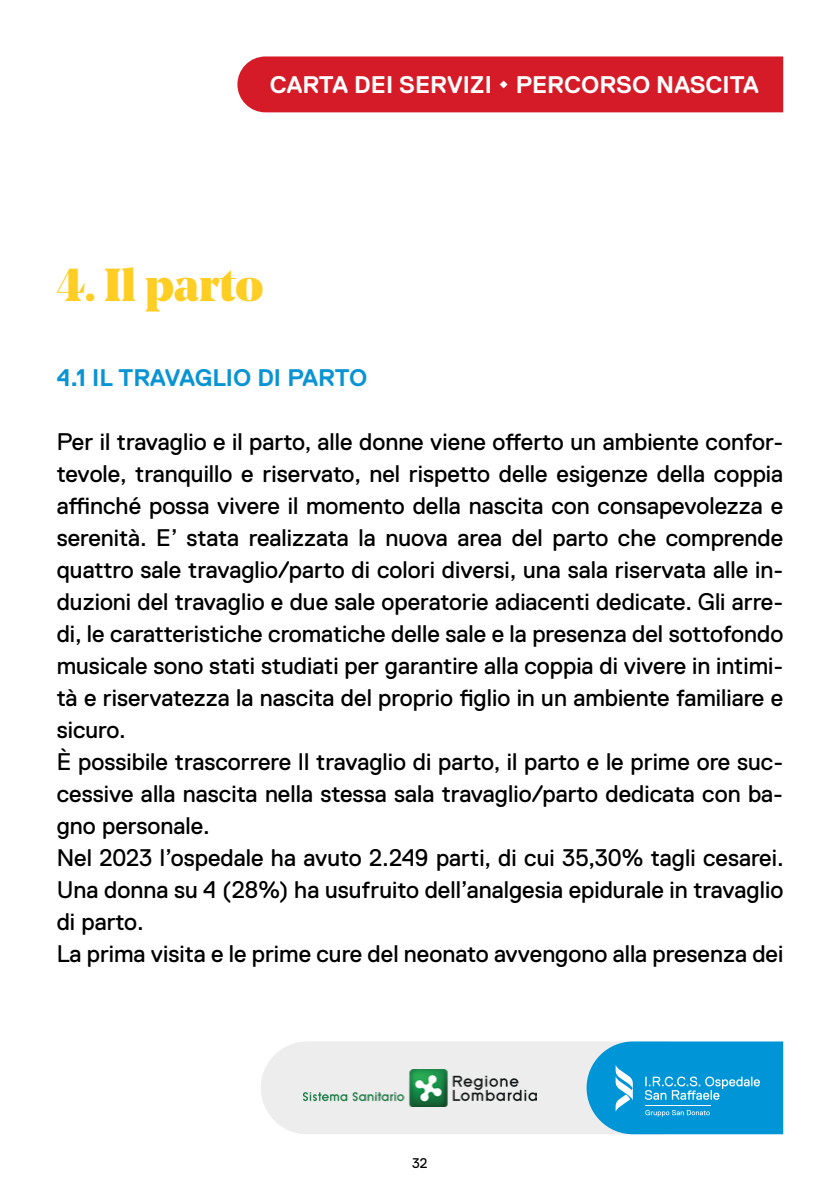
<style>
.page{position:relative;width:840px;height:1191px;background:#fff}
.page>*{position:absolute;margin:0;border:0;box-sizing:border-box;transform-origin:0 0}
.t1{font:900 46px "Noe Display";color:#ffce24}
.t2{font:24px/32px "Replica";color:#000}
.t3{font:700 24px "Replica";color:#fff}
.t4{font:700 24px "Replica";color:#0b94d3}
.t5{font:14px "Replica";color:#000}
</style>
<div class="page">
<div style="left:237px;top:56px;width:545px;height:56px;background:#d51b27"></div>
<svg style="left:261px;top:1041px;width:521px;height:93px;background:#90cbe4"></svg>
<img style="left:303px;top:1069px;width:233px;height:37px">
<p class="t3" style="left:270px;top:71px;width:490px">CARTA DEI SERVIZI • PERCORSO NASCITA</p>
<h1 class="t1" style="left:57px;top:255px;width:208px">4. Il parto</h1>
<p class="t4" style="left:57px;top:364px;width:312px">4.1 IL TRAVAGLIO DI PARTO</p>
<p class="t2" style="left:57px;top:426px;width:728px">Per il travaglio e il parto, alle donne viene offerto un ambiente confor&shy;tevole, tranquillo e riservato, nel rispetto delle esigenze della coppia affinché possa vivere il momento della nascita con consapevolezza e serenità. E’ stata realizzata la nuova area del parto che comprende quattro sale travaglio/parto di colori diversi, una sala riservata alle in&shy;duzioni del travaglio e due sale operatorie adiacenti dedicate. Gli arre&shy;di, le caratteristiche cromatiche delle sale e la presenza del sottofondo musicale sono stati studiati per garantire alla coppia di vivere in intimi&shy;tà e riservatezza la nascita del proprio figlio in un ambiente familiare e sicuro.<br>È possibile trascorrere Il travaglio di parto, il parto e le prime ore suc&shy;cessive alla nascita nella stessa sala travaglio/parto dedicata con ba&shy;gno personale.<br>Nel 2023 l’ospedale ha avuto 2.249 parti, di cui 35,30% tagli cesarei.<br>Una donna su 4 (28%) ha usufruito dell’analgesia epidurale in travaglio di parto.<br>La prima visita e le prime cure del neonato avvengono alla presenza dei</p>
<p class="t5" style="left:412px;top:1155px;width:17px">32</p>
</div>
